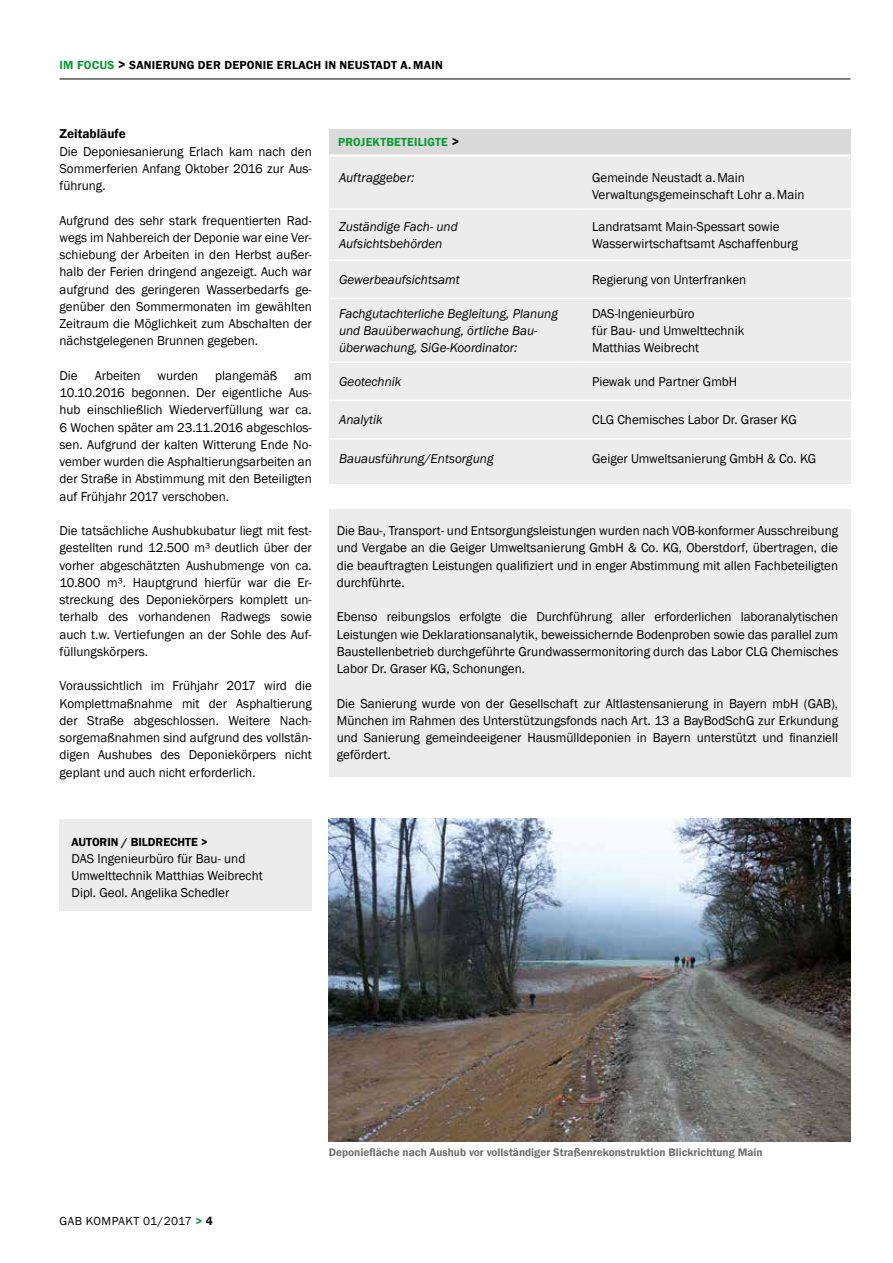
<style>
.page{position:relative;width:893px;height:1263px;background:#fff}
.page>*{position:absolute;margin:0;border:0;box-sizing:border-box;transform-origin:0 0}
.t1{font:600 13.5px "Franklin Gothic";color:#000}
.t2{font:13.2px/17.2px "Franklin Gothic";color:#000;text-align:justify}
.t3{font:italic 13.2px/17.2px "Franklin Gothic";color:#000}
.t4{font:600 13.2px "Franklin Gothic";color:#000}
.t5{font:600 12px "Franklin Gothic";letter-spacing:.02em;color:#000}
.t6{font:12px "Franklin Gothic";letter-spacing:.02em;color:#000}
.t7{font:600 12px "Franklin Gothic";color:#0b9a33}
.t8{font:600 11.25px "Franklin Gothic";color:#6f6f6e}
.s1{color:#0b9a33}
.s2{font-size:13.5px}
.s3{font-weight:600;color:#0b9a33}
.s4{font-weight:600}
</style>
<div class="page">
<div style="left:329px;top:130px;width:521px;height:353px;background:#ececed"></div>
<div style="left:329px;top:130px;width:521px;height:25px;background:#dadada"></div>
<hr style="left:328px;top:154px;width:525px;height:3px;background:#fff">
<hr style="left:327px;top:208px;width:255px;height:2px;background:#fff">
<hr style="left:582px;top:208px;width:276px;height:2px;background:#fff">
<hr style="left:327px;top:259px;width:255px;height:2px;background:#fff">
<hr style="left:582px;top:259px;width:276px;height:2px;background:#fff">
<hr style="left:327px;top:298px;width:255px;height:1px;background:#fff">
<hr style="left:582px;top:298px;width:276px;height:1px;background:#fff">
<hr style="left:327px;top:361px;width:255px;height:2px;background:#fff">
<hr style="left:582px;top:361px;width:276px;height:2px;background:#fff">
<hr style="left:327px;top:400px;width:255px;height:1px;background:#fff">
<hr style="left:582px;top:400px;width:276px;height:1px;background:#fff">
<hr style="left:327px;top:438px;width:255px;height:1px;background:#fff">
<hr style="left:582px;top:438px;width:276px;height:1px;background:#fff">
<div style="left:60px;top:819px;width:252px;height:92px;background:#ececed"></div>
<hr style="left:60px;top:79px;width:790px;height:1px;background:#000">
<div style="left:329px;top:509px;width:521px;height:268px;background:#ececed"></div>
<img style="left:329px;top:818px;width:521px;height:323px">
<p class="t5" style="left:60px;top:58px;width:86px"><span class="s1">IM FOCUS</span> <span class="s2">&gt;</span> Sanierung</p>
<p class="t5" style="left:198px;top:58px;width:9px">der</p>
<p class="t5" style="left:224px;top:58px;width:31px">Deponie</p>
<p class="t5" style="left:277px;top:58px;width:16px">Erlach</p>
<p class="t5" style="left:325px;top:58px;width:31px">in Neustadt</p>
<p class="t5" style="left:400px;top:58px;width:31px">a.Main</p>
<p class="t4" style="left:60px;top:126px;width:68px">Zeitabläufe</p>
<p class="t2" style="left:60px;top:143px;width:254px">Die Deponiesanierung Erlach kam nach den Sommerferien Anfang Oktober 2016 zur Aus&shy;führung.</p>
<p class="t2" style="left:60px;top:212px;width:254px">Aufgrund des sehr stark frequentierten Rad&shy;wegs im Nahbereich der Deponie war eine Ver&shy;schiebung der Arbeiten in den Herbst außer&shy;halb der Ferien dringend angezeigt. Auch war aufgrund des geringeren Wasserbedarfs ge&shy;genüber den Sommermonaten im gewählten Zeitraum die Möglichkeit zum Abschalten der nächstgelegenen Brunnen gegeben.</p>
<p class="t2" style="left:60px;top:367px;width:20px">Die</p>
<p class="t2" style="left:95px;top:367px;width:47px">Arbeiten</p>
<p class="t2" style="left:158px;top:367px;width:42px">wurden</p>
<p class="t2" style="left:215px;top:367px;width:64px">plangemäß</p>
<p class="t2" style="left:60px;top:367px;width:254px;text-indent:235px">am 10.10.2016 begonnen. Der eigentliche Aus&shy;hub einschließlich Wiederverfüllung war ca.<br>6 Wochen später am 23.11.2016 abgeschlos&shy;sen. Aufgrund der kalten Witterung Ende No&shy;vember wurden die Asphaltierungsarbeiten an der Straße in Abstimmung mit den Beteiligten auf Frühjahr 2017 verschoben.</p>
<p class="t2" style="left:60px;top:522px;width:254px">Die tatsächliche Aushubkubatur liegt mit fest&shy;gestellten rund 12.500 m³ deutlich über der vorher abgeschätzten Aushubmenge von ca.<br>10.800 m³. Hauptgrund hierfür war die Er&shy;streckung des Deponiekörpers komplett un&shy;terhalb des vorhandenen Radwegs sowie auch t.w. Vertiefungen an der Sohle des Auf&shy;füllungskörpers.</p>
<p class="t2" style="left:60px;top:678px;width:254px">Voraussichtlich im Frühjahr 2017 wird die Komplettmaßnahme mit der Asphaltierung der Straße abgeschlossen. Weitere Nach&shy;sorgemaßnahmen sind aufgrund des vollstän&shy;digen Aushubes des Deponiekörpers nicht geplant und auch nicht erforderlich.</p>
<p class="t5" style="left:72px;top:834px;width:15px">Autorin</p>
<p class="t5" style="left:121px;top:834px;width:25px">/ Bildrechte</p>
<p class="t5" style="left:201px;top:834px;width:8px">&gt;</p>
<p class="t2" style="left:72px;top:850px;width:193px;text-align:left">DAS Ingenieurbüro für Bau- und<br>Umwelttechnik M atthias Weibrecht<br>Dipl. Geol. Angelika Schedler</p>
<p class="t7" style="left:338px;top:135px;width:9px">Pro</p>
<p class="t7" style="left:361px;top:135px;width:12px">jektbeteiligte</p>
<p class="t1" style="left:452px;top:133px;width:9px">&gt;</p>
<p class="t3" style="left:339px;top:169px;width:77px">Auftraggeber:</p>
<p class="t2" style="left:592px;top:169px;width:214px">Gemeinde Neustadt a. Main<br>Verwaltungsgemeinschaft Lohr a. Main</p>
<p class="t3" style="left:339px;top:218px;width:120px">Zuständige Fach- und<br>Aufsichtsbehörden</p>
<p class="t2" style="left:592px;top:218px;width:207px">Landratsamt M ain-Spessart sowie<br>Wasserwirtschaftsamt Aschaffenburg</p>
<p class="t3" style="left:339px;top:271px;width:122px">Gewerbeaufsichtsamt</p>
<p class="t2" style="left:592px;top:271px;width:156px">Regierung von Unterfranken</p>
<p class="t3" style="left:339px;top:305px;width:220px">Fachgutachterliche Begleitung, Planung und Bauüberwachung, örtliche Bau&shy;überwachung, SiGe-Koordinator:</p>
<p class="t2" style="left:592px;top:305px;width:154px;text-align:left">DAS-Ingenieurbüro<br>für Bau- und Umwelttechnik<br>M atthias Weibrecht</p>
<p class="t3" style="left:339px;top:373px;width:64px">Geotechnik</p>
<p class="t2" style="left:592px;top:373px;width:147px">Piewak und Partner GmbH</p>
<p class="t3" style="left:339px;top:411px;width:45px">Analytik</p>
<p class="t2" style="left:592px;top:411px;width:206px">CLG Chemisches Labor Dr. Graser KG</p>
<p class="t3" style="left:339px;top:450px;width:156px">Bauausführung/Entsorgung</p>
<p class="t2" style="left:592px;top:450px;width:226px">Geiger Umweltsanierung GmbH &amp; Co. KG</p>
<p class="t2" style="left:337px;top:522px;width:503px">Die Bau-, Transport- und Entsorgungsleistungen wurden nach VOB-konformer Ausschreibung und Vergabe an die Geiger Umweltsanierung GmbH &amp; Co. KG, Oberstdorf, übertragen, die die beauftragten Leistungen qualifiziert und in enger Abstimmung mit allen Fachbeteiligten durchführte.</p>
<p class="t2" style="left:337px;top:609px;width:503px">Ebenso reibungslos erfolgte die Durchführung aller erforderlichen laboranalytischen Leistungen wie Deklarationsanalytik, beweissichernde Bodenproben sowie das parallel zum Baustellenbetrieb durchgeführte Grundwassermonitoring durch das Labor CLG Chemisches Labor Dr. Graser KG, Schonungen.</p>
<p class="t2" style="left:337px;top:695px;width:503px">Die Sanierung wurde von der Gesellschaft zur Altlastensanierung in Bayern mbH (GAB), M ünchen im Rahmen des Unterstützungsfonds nach Art. 13 a BayBodSchG zur Erkundung und Sanierung gemeindeeigener Hausmülldeponien in Bayern unterstützt und finanziell gefördert.</p>
<p class="t6" style="left:60px;top:1213px;width:155px">GAB Kompakt 01/2017 <span class="s3">&gt;</span> <span class="s4">4</span></p>
<p class="t8" style="left:329px;top:1145px;width:435px">Deponiefläche nach Aushub vor vollständiger Straßenrekonstruktion Blickrichtung Main</p>
</div>
